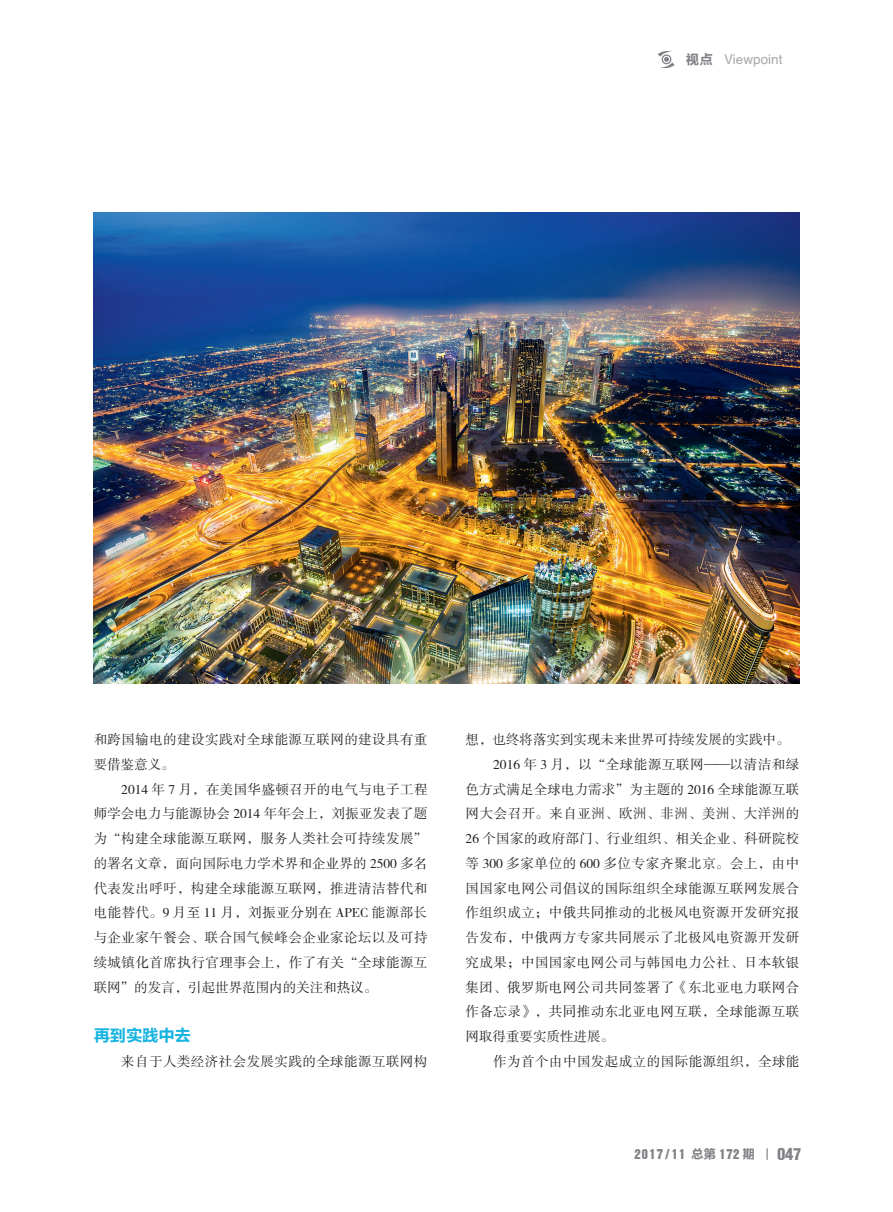
<style>
.page{position:relative;width:893px;height:1212px;background:#fff}
.page>*{position:absolute;margin:0;border:0;box-sizing:border-box;transform-origin:0 0}
.t1{font:18px "Helvetica Condensed Black Se";color:#808285}
.t2{font:16.5px "FZLTCHK GBK1 0";letter-spacing:-.02em;color:#17b3e1}
.t3{font:13.5px/24.8px "FZSSJW GB1 0";letter-spacing:.03em;color:#231f20;text-align:justify}
.t4{font:13.5px "FZSSJW GB1 0";color:#231f20}
.t5{font:13.5px "Helvetica Roman Semi B";letter-spacing:.1em;color:#808285}
.t6{font:13.5px "Helvetica";color:#a8a9ad}
.s1{font-family:"FZLTCHK GBK1 0";color:#808285}
.s2{font-family:"Microsoft Ya Hei";font-weight:700;font-size:12px}
</style>
<div class="page">
<svg style="left:766px;top:1148px;width:2px;height:12px"></svg>
<img style="left:94px;top:213px;width:705px;height:470px">
<svg style="left:658px;top:51px;width:17px;height:17px"></svg>
<p class="t6" style="left:686px;top:51px;width:98px"><span class="s1">视点</span> Viewpoint</p>
<p class="t3" style="left:94px;top:728px;width:335px">和跨国输电的建设实践对全球能源互联网的建设具有重要借鉴意义。</p>
<p class="t3" style="left:94px;top:777px;width:335px;text-indent:28px">2014 年 7 月，在美国华盛顿召开的电气与电子工程师学会电力与能源协会 2014 年年会上，刘振亚发表了题为“构建全球能源互联网，服务人类社会可持续发展”的署名文章，面向国际电力学术界和企业界的 2500 多名代表发出呼吁，构建全球能源互联网，推进清洁替代和电能替代。9 月至 11 月，刘振亚分别在 APEC 能源部长与企业家午餐会、联合国气候峰会企业家论坛以及可持续城镇化首席执行官理事会上，作了有关“全球能源互联网”的发言，引起世界范围内的关注和热议。</p>
<p class="t2" style="left:94px;top:1026px;width:99px">再到实践中去</p>
<p class="t3" style="left:121px;top:1049px;width:308px">来自于人类经济社会发展实践的全球能源互联网构</p>
<p class="t4" style="left:466px;top:732px;width:325px">想，也终将落实到实现未来世界可持续发展的实践中。</p>
<p class="t3" style="left:466px;top:752px;width:335px;text-indent:28px">2016 年 3 月，以“全球能源互联网——以清洁和绿色方式满足全球电力需求”为主题的 2016 全球能源互联网大会召开。来自亚洲、欧洲、非洲、美洲、大洋洲的26 个国家的政府部门、行业组织、相关企业、科研院校等 300 多家单位的 600 多位专家齐聚北京。会上，由中国国家电网公司倡议的国际组织全球能源互联网发展合作组织成立；中俄共同推动的北极风电资源开发研究报告发布，中俄两方专家共同展示了北极风电资源开发研究成果；中国国家电网公司与韩国电力公社、日本软银集团、俄罗斯电网公司共同签署了《东北亚电力联网合作备忘录》，共同推动东北亚电网互联，全球能源互联网取得重要实质性进展。</p>
<p class="t3" style="left:493px;top:1049px;width:308px">作为首个由中国发起成立的国际能源组织，全球能</p>
<p class="t5" style="left:634px;top:1148px;width:122px">2017/11 <span class="s2">总第</span> 172 <span class="s2">期</span></p>
<p class="t1" style="left:778px;top:1147px;width:25px">047</p>
</div>
